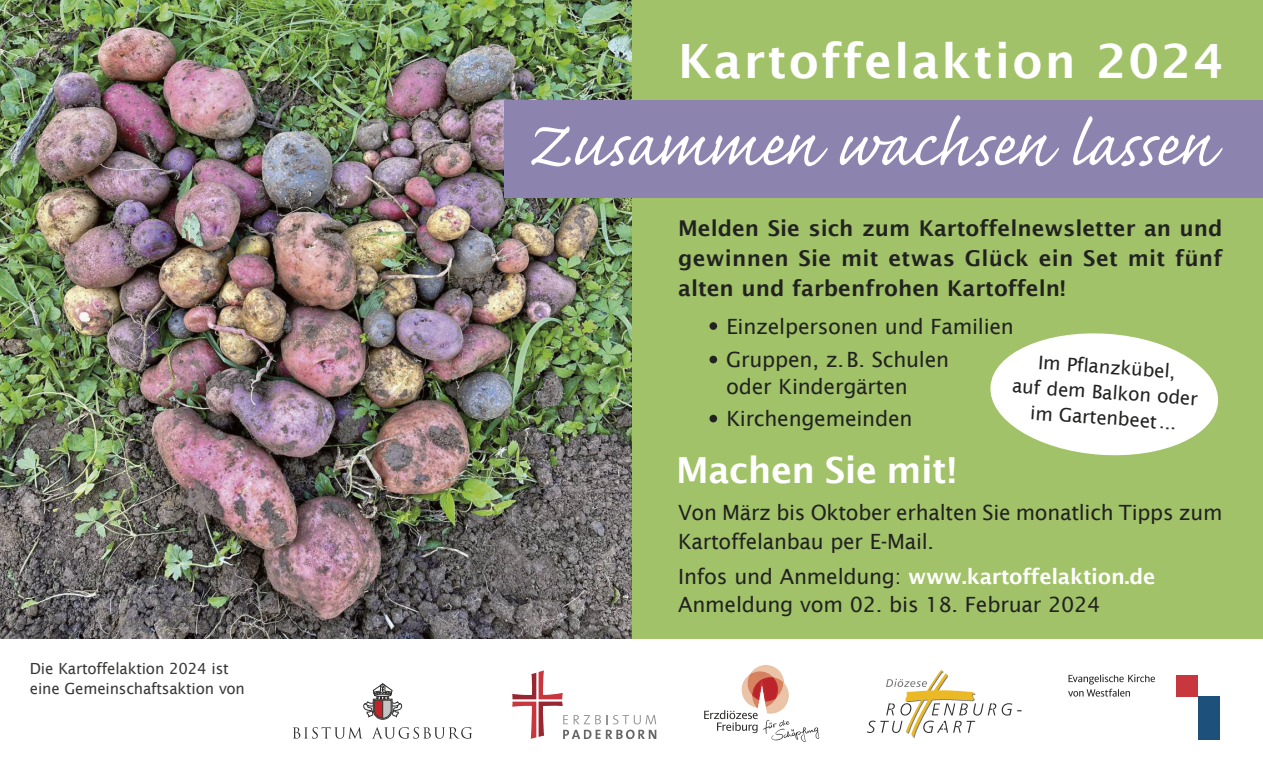
<style>
.page{position:relative;width:1263px;height:766px;background:#fff}
.page>*{position:absolute;margin:0;border:0;box-sizing:border-box;transform-origin:0 0}
.t1{font:81px "Caflisch Script";color:#fff}
.t2{font:600 47.25px "Lucida Sans";letter-spacing:.045em;color:#fff}
.t3{font:600 36px "Lucida Sans";letter-spacing:-.015em;color:#fff}
.t4{font:600 21.75px/30px "Lucida Sans";color:#222221;text-align:justify}
.t5{font:21px/28.5px "Lucida Sans";letter-spacing:-.015em;color:#222221}
.t6{font:18.75px/25.5px "Lucida Sans";color:#222221;text-align:center}
.t7{font:15.3px/20.5px "Lucida Sans";letter-spacing:-.015em;color:#393837}
.s1{font-weight:600;color:#fff}
</style>
<div class="page">
<div style="left:631px;top:0;width:632px;height:638px;background:#a1c268"></div>
<img style="left:0;top:0;width:631px;height:638px">
<div style="left:505px;top:100px;width:758px;height:98px;background:#8d83af"></div>
<div style="left:709px;top:322px;width:8px;height:8px;background:#222221;border-radius:50%"></div>
<div style="left:709px;top:355px;width:8px;height:8px;background:#222221;border-radius:50%"></div>
<div style="left:709px;top:414px;width:8px;height:8px;background:#222221;border-radius:50%"></div>
<svg style="left:990px;top:333px;width:229px;height:123px"></svg>
<svg style="left:512px;top:670px;width:144px;height:69px"></svg>
<svg style="left:363px;top:683px;width:39px;height:36px"></svg>
<svg style="left:293px;top:727px;width:69px;height:11px"></svg>
<svg style="left:373px;top:727px;width:99px;height:11px"></svg>
<svg style="left:1002px;top:703px;width:20px;height:12px"></svg>
<svg style="left:867px;top:670px;width:129px;height:68px"></svg>
<svg style="left:704px;top:665px;width:115px;height:77px"></svg>
<svg style="left:1068px;top:674px;width:87px;height:22px"></svg>
<div style="left:1176px;top:674px;width:22px;height:22px;background:#c7373d"></div>
<div style="left:1198px;top:696px;width:22px;height:43px;background:#1e507c"></div>
<p class="t7" style="left:30px;top:657px;width:217px">Die Kartoffelaktion 2024 ist eine Gemeinschaftsaktion von</p>
<h2 class="t2" style="left:678px;top:32px;width:547px">Kartoffelaktion 2024</h2>
<h1 class="t1" style="left:525px;top:89px;width:689px">Zusammen wachsen lassen</h1>
<p class="t4" style="left:678px;top:213px;width:546px">Melden Sie sich zum Kartoffelnewsletter an und gewinnen Sie mit etwas Glück ein Set mit fünf alten und farbenfrohen Kartoffeln!</p>
<p class="t5" style="left:726px;top:309px;width:289px;line-height:33.5px">Einzelpersonen und Familien<br>Gruppen, z.B. Schulen</p>
<p class="t5" style="left:726px;top:370px;width:188px;line-height:32px">oder Kindergärten<br>Kirchengemeinden</p>
<h3 class="t3" style="left:676px;top:448px;width:282px">Machen Sie mit!</h3>
<p class="t5" style="left:678px;top:498px;width:546px">Von März bis Oktober erhalten Sie monatlich Tipps zum<br>Kartoffelanbau per E-Mail.</p>
<p class="t5" style="left:678px;top:561px;width:479px">Infos und Anmeldung: <span class="s1">www.kartoffelaktion.de<br></span>Anmeldung vom 02. bis 18. Februar 2024</p>
<p class="t6" style="left:1015px;top:347px;width:188px;rotate:4deg">Im Pflanzkübel,<br>auf dem Balkon oder im Gartenbeet...</p>
</div>
